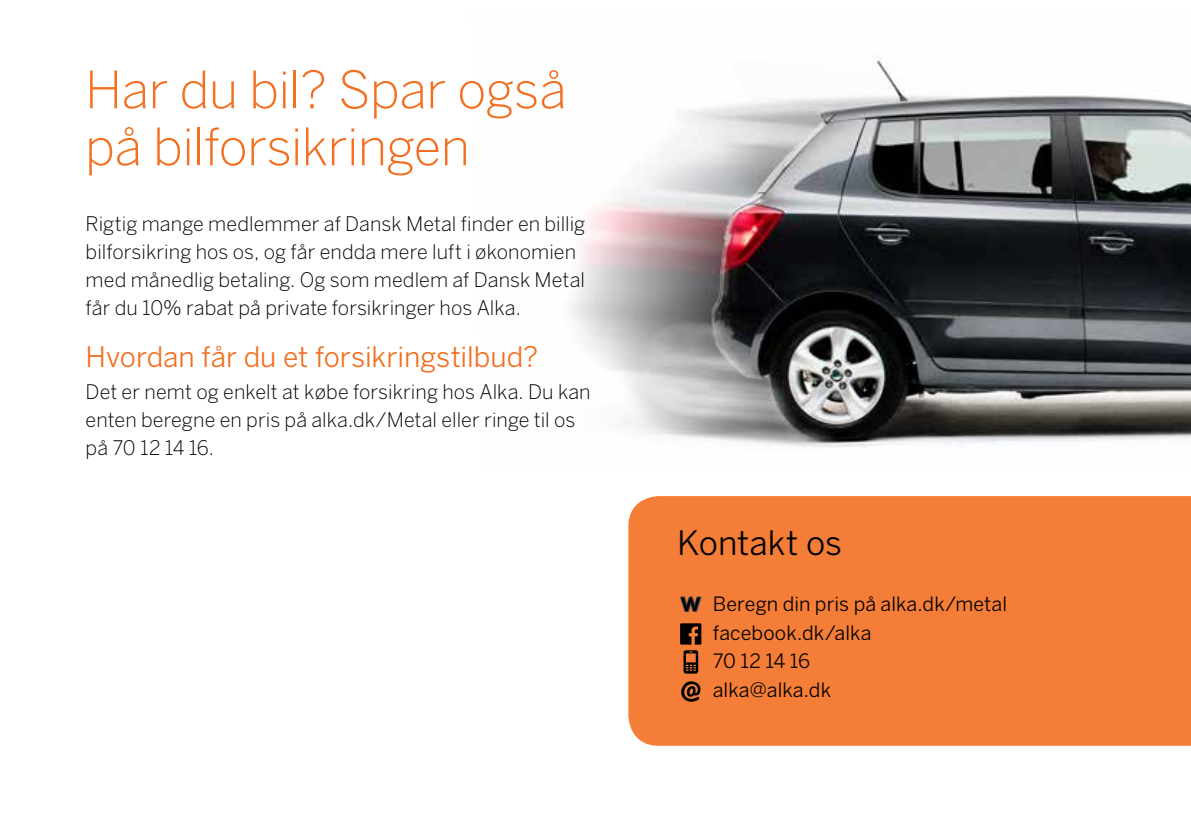
<style>
.page{position:relative;width:1191px;height:840px;background:#fff}
.page>*{position:absolute;margin:0;border:0;box-sizing:border-box;transform-origin:0 0}
.t1{font:300 51px/56.8px "Benton Sans";letter-spacing:-.01em;color:#f36f21}
.t2{font:33.4px "Benton Sans";color:#000}
.t3{font:28px "Benton Sans";color:#f36f21}
.t4{font:700 26.6px "DIN Alternate";color:#000}
.t5{font:300 19.8px/27.8px "Benton Sans";letter-spacing:.005em;color:#000}
.t6{font:19.6px/28.6px "Benton Sans";letter-spacing:.005em;color:#000}
</style>
<div class="page">
<div style="left:628px;top:496px;width:563px;height:249px;background:#f47d37"></div>
<svg style="left:678px;top:586px;width:25px;height:58px"></svg>
<svg style="left:681px;top:681px;width:19px;height:20px"></svg>
<svg style="left:683px;top:650px;width:15px;height:23px"></svg>
<img style="left:571px;top:57px;width:620px;height:390px">
<h1 class="t1" style="left:85px;top:61px;width:483px">Har du bil? Spar også på bilforsikringen</h1>
<p class="t5" style="left:86px;top:210px;width:501px">Rigtig mange medlemmer af Dansk Metal finder en billig bilforsikring hos os, og får endda mere luft i økonomien med månedlig betaling. Og som medlem af Dansk Metal får du 10% rabat på private forsikringer hos Alka.</p>
<h3 class="t3" style="left:86px;top:340px;width:454px">Hvordan får du et forsikringstilbud?</h3>
<p class="t5" style="left:86px;top:377px;width:506px;line-height:28.4px">Det er nemt og enkelt at købe forsikring hos Alka. Du kan enten beregne en pris på alka.dk/Metal eller ringe til os på 70 12 14 16.</p>
<h2 class="t2" style="left:677px;top:523px;width:166px">Kontakt os</h2>
<h3 class="t4" style="left:681px;top:581px;width:21px">w</h3>
<p class="t6" style="left:713px;top:589px;width:296px">Beregn din pris på alka.dk/metal facebook.dk/alka<br>70 12 14 16<br>alka@alka.dk</p>
</div>
